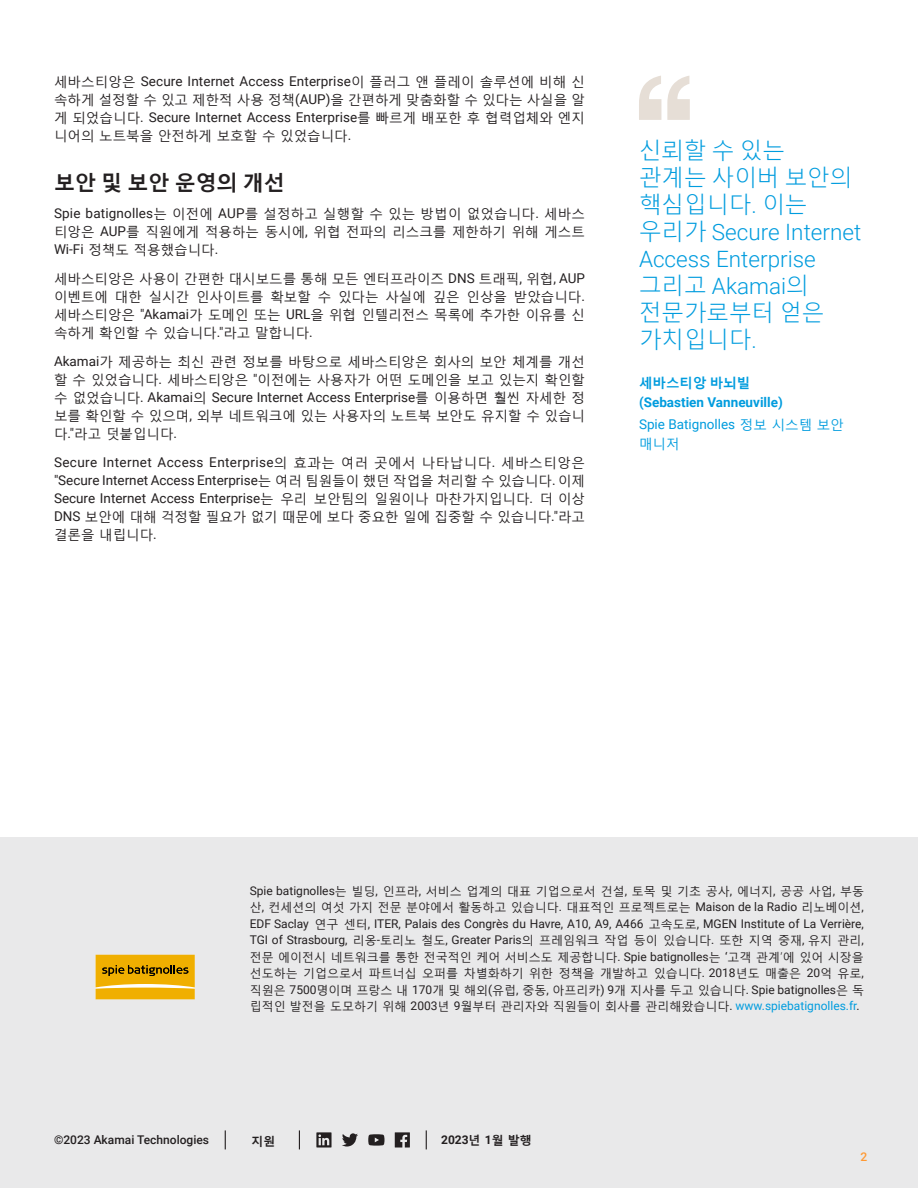
<style>
.page{position:relative;width:918px;height:1188px;background:#fff}
.page>*{position:absolute;margin:0;border:0;box-sizing:border-box;transform-origin:0 0}
.ACS___Pull_Quote{font:300 22.5px/27px "Malgun Gothic";color:#009cde}
.ACS___H1{font:700 21px "Malgun Gothic";color:#231f20}
.ACS___Body{font:13.5px/18px "Malgun Gothic";color:#231f20;text-align:justify}
.ACS___Pull_Quote_-_N{font:700 13.5px/19.5px "Roboto";color:#009cde}
.ACS___Pull_Quote_-_T{font:13.5px/19.5px "Roboto";color:#009cde}
.ACS___Concluding_Par{font:12px/16.5px "Malgun Gothic";color:#231f20;text-align:justify}
.ACS___Footer{font:500 12px "Roboto";color:#231f20}
.ACS___Concluding_Par-2{font:700 12px "Roboto";color:#231f20}
.t1{font:700 12px "Malgun Gothic";color:#231f20}
.t2{font:500 12px "Roboto";color:#f93}
.s1{font-family:"Roboto"}
.s2{font-family:"Malgun Gothic"}
.s3{font-family:"Roboto";color:#009cde}
</style>
<div class="page">
<svg style="left:639px;top:76px;width:51px;height:44px"></svg>
<div style="left:0;top:837px;width:918px;height:351px;background:#e9e9ea"></div>
<svg style="left:299px;top:1130px;width:1px;height:19px"></svg>
<svg style="left:225px;top:1130px;width:1px;height:19px"></svg>
<svg style="left:426px;top:1130px;width:1px;height:19px"></svg>
<svg style="left:368px;top:1134px;width:16px;height:12px"></svg>
<svg style="left:316px;top:1132px;width:16px;height:16px"></svg>
<svg style="left:395px;top:1132px;width:15px;height:16px"></svg>
<svg style="left:342px;top:1133px;width:16px;height:14px"></svg>
<svg style="left:96px;top:955px;width:99px;height:44px;background:#dfa711"></svg>
<p class="ACS___Body" style="left:54px;top:72px;width:533px">세바스티앙은 <span class="s1">Secure Internet Access Enterprise</span>이 플러그 앤 플레이 솔루션에 비해 신 속하게 설정할 수 있고 제한적 사용 정책<span class="s1">(AUP)</span>을 간편하게 맞춤화할 수 있다는 사실을 알 게 되었습니다<span class="s1">. Secure Internet Access Enterprise</span>를 빠르게 배포한 후 협력업체와 엔지 니어의 노트북을 안전하게 보호할 수 있었습니다<span class="s1">.</span></p>
<p class="ACS___H1" style="left:54px;top:169px;width:232px">보안 및 보안 운영의 개선</p>
<p class="ACS___Body" style="left:54px;top:205px;width:532px"><span class="s1">Spie batignolles</span>는 이전에 <span class="s1">AUP</span>를 설정하고 실행할 수 있는 방법이 없었습니다<span class="s1">.</span> 세바스 티앙은 <span class="s1">AUP</span>를 직원에게 적용하는 동시에<span class="s1">,</span> 위협 전파의 리스크를 제한하기 위해 게스트 <span class="s1">Wi-Fi</span> 정책도 적용했습니다<span class="s1">.</span></p>
<p class="ACS___Body" style="left:54px;top:269px;width:533px">세바스티앙은 사용이 간편한 대시보드를 통해 모든 엔터프라이즈 <span class="s1">DNS</span> 트래픽<span class="s1">,</span> 위협<span class="s1">, AUP </span>이벤트에 대한 실시간 인사이트를 확보할 수 있다는 사실에 깊은 인상을 받았습니다<span class="s1">. </span>세바스티앙은 <span class="s1">"Akamai</span>가 도메인 또는 <span class="s1">URL</span>을 위협 인텔리전스 목록에 추가한 이유를 신 속하게 확인할 수 있습니다<span class="s1">."</span>라고 말합니다<span class="s1">.</span></p>
<p class="ACS___Body" style="left:54px;top:352px;width:533px"><span class="s1">Akamai</span>가 제공하는 최신 관련 정보를 바탕으로 세바스티앙은 회사의 보안 체계를 개선 할 수 있었습니다<span class="s1">.</span> 세바스티앙은 <span class="s1">"</span>이전에는 사용자가 어떤 도메인을 보고 있는지 확인할 수 없었습니다<span class="s1">. Akamai</span>의 <span class="s1">Secure Internet Access Enterprise</span>를 이용하면 훨씬 자세한 정 보를 확인할 수 있으며<span class="s1">,</span> 외부 네트워크에 있는 사용자의 노트북 보안도 유지할 수 있습니 다<span class="s1">."</span>라고 덧붙입니다<span class="s1">.</span></p>
<p class="ACS___Body" style="left:54px;top:453px;width:533px"><span class="s1">Secure Internet Access Enterprise</span>의 효과는 여러 곳에서 나타납니다<span class="s1">.</span> 세바스티앙은 <span class="s1">"Secure Internet Access Enterprise</span>는 여러 팀원들이 했던 작업을 처리할 수 있습니다<span class="s1">.</span> 이제 <span class="s1">Secure Internet Access Enterprise</span>는 우리 보안팀의 일원이나 마찬가지입니다<span class="s1">.</span> 더 이상 <span class="s1">DNS</span> 보안에 대해 걱정할 필요가 없기 때문에 보다 중요한 일에 집중할 수 있습니다<span class="s1">."</span>라고 결론을 내립니다<span class="s1">.</span></p>
<p class="ACS___Pull_Quote" style="left:639px;top:137px;width:224px">신뢰할 수 있는<br>관계는 사이버 보안의 핵심입니다<span class="s1">.</span> 이는 우리가 <span class="s1">Secure Internet<br>Access Enterprise </span>그리고 <span class="s1">Akamai</span>의 전문가로부터 얻은 가치입니다<span class="s1">.</span></p>
<p class="ACS___Pull_Quote_-_N" style="left:639px;top:372px;width:145px"><span class="s2">세바스티앙 바뇌빌 </span>(Sebastien Vanneuville)</p>
<p class="ACS___Pull_Quote_-_T" style="left:639px;top:414px;width:206px">Spie Batignolles <span class="s2">정보 시스템 보안 매니저</span></p>
<p class="ACS___Concluding_Par" style="left:250px;top:882px;width:616px"><span class="s1">Spie batignolles</span>는 빌딩<span class="s1">,</span> 인프라<span class="s1">,</span> 서비스 업계의 대표 기업으로서 건설<span class="s1">,</span> 토목 및 기초 공사<span class="s1">,</span> 에너지<span class="s1">,</span> 공공 사업<span class="s1">,</span> 부동 산<span class="s1">,</span> 컨세션의 여섯 가지 전문 분야에서 활동하고 있습니다<span class="s1">.</span> 대표적인 프로젝트로는 <span class="s1">Maison de la Radio</span> 리노베이션<span class="s1">, EDF Saclay</span> 연구 센터<span class="s1">, ITER, Palais des Congrès du Havre, A10, A9, A466</span> 고속도로<span class="s1">, MGEN Institute of La Verrière, TGI of Strasbourg,</span> 리옹<span class="s1">-</span>토리노 철도<span class="s1">, Greater Paris</span>의 프레임워크 작업 등이 있습니다<span class="s1">.</span> 또한 지역 중재<span class="s1">,</span> 유지 관리<span class="s1">, </span>전문 에이전시 네트워크를 통한 전국적인 케어 서비스도 제공합니다<span class="s1">. Spie batignolles</span>는 <span class="s1">‘</span>고객 관계’에 있어 시장을 선도하는 기업으로서 파트너십 오퍼를 차별화하기 위한 정책을 개발하고 있습니다<span class="s1">. 2018</span>년도 매출은 <span class="s1">20</span>억 유로<span class="s1">, </span>직원은 <span class="s1">7500</span>명이며 프랑스 내 <span class="s1">170</span>개 및 해외<span class="s1">(</span>유럽<span class="s1">,</span> 중동<span class="s1">,</span> 아프리카<span class="s1">) 9</span>개 지사를 두고 있습니다<span class="s1">. Spie batignolles</span>은 독 립적인 발전을 도모하기 위해 <span class="s1">2003</span>년 <span class="s1">9</span>월부터 관리자와 직원들이 회사를 관리해왔습니다<span class="s1">.</span> <span class="s3">www.spiebatignolles.fr</span><span class="s1">.</span></p>
<p class="ACS___Footer" style="left:54px;top:1132px;width:157px">©2023 Akamai Technologies</p>
<p class="t1" style="left:251px;top:1133px;width:25px">지원</p>
<p class="ACS___Concluding_Par-2" style="left:441px;top:1131px;width:92px">2023<span class="s2">년</span> 1<span class="s2">월 발행</span></p>
<p class="t2" style="left:860px;top:1148px;width:8px">2</p>
</div>
